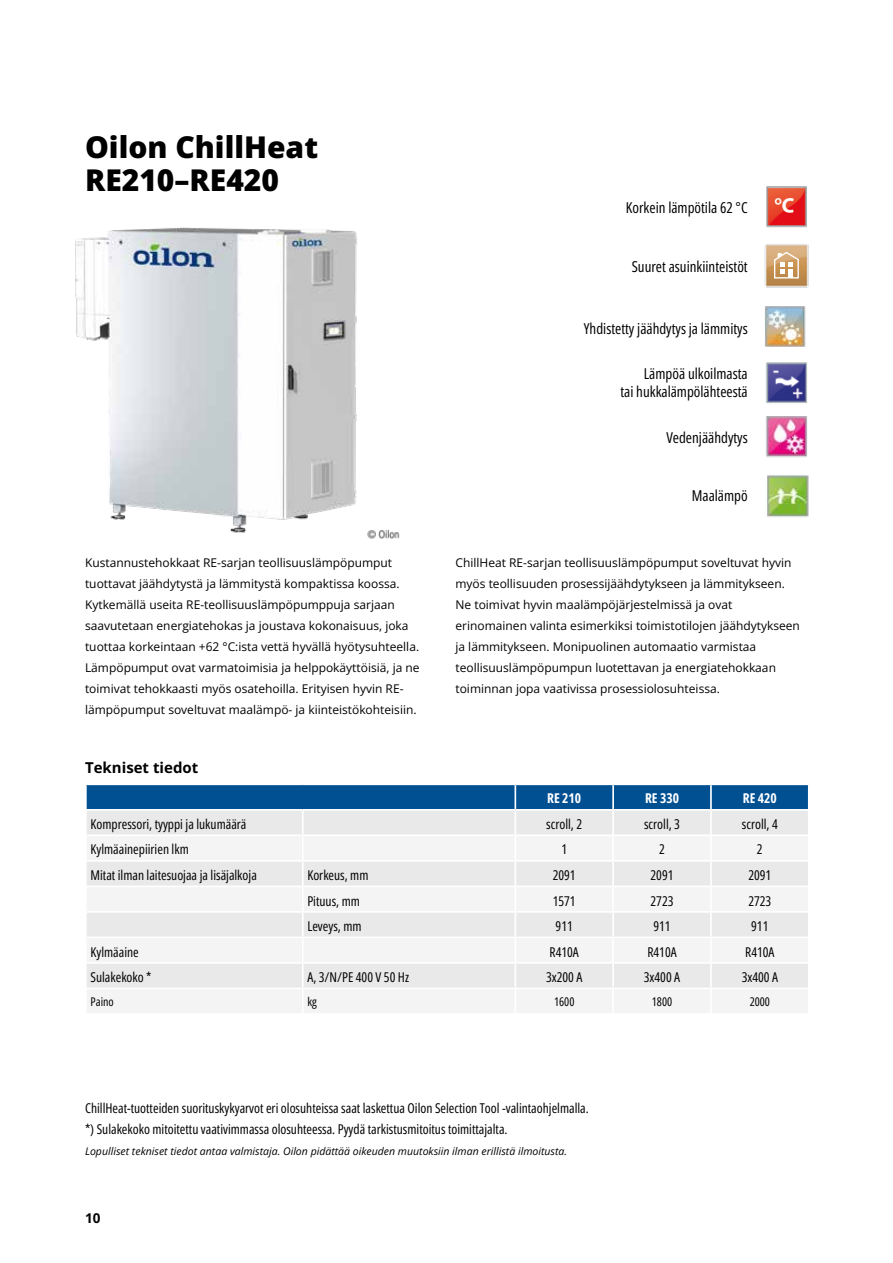
<style>
.page{position:relative;width:893px;height:1263px;background:#fff}
.page>*{position:absolute;margin:0;border:0;box-sizing:border-box;transform-origin:0 0}
.t1{font:800 30px/33px "Open Sans";color:#000}
.t2{font:15px/18px "Open Sans Condensed";color:#000;text-align:right}
.t3{font:700 15px "Open Sans";color:#000}
.t4{font:13.5px/21px "Open Sans Condensed";color:#000}
.t5{font:700 13.5px "Open Sans Condensed";color:#fff}
.t6{font:700 13.5px "Open Sans";color:#000}
.t7{font:12px/21px "Open Sans";color:#000}
.t8{font:12px "Open Sans Condensed";color:#000}
.t9{font:italic 10.5px "Open Sans";color:#000}
</style>
<div class="page">
<img style="left:75px;top:227px;width:325px;height:312px">
<img style="left:764px;top:244px;width:45px;height:44px">
<svg style="left:773px;top:251px;width:26px;height:28px"></svg>
<img style="left:766px;top:362px;width:41px;height:40px">
<img style="left:766px;top:402px;width:41px;height:56px">
<img style="left:765px;top:306px;width:41px;height:41px">
<img style="left:767px;top:475px;width:42px;height:42px">
<img style="left:766px;top:186px;width:41px;height:42px">
<div style="left:87px;top:785px;width:721px;height:24px;background:#005092"></div>
<div style="left:87px;top:811px;width:721px;height:23px;background:#e9e9e9"></div>
<svg style="left:87px;top:837px;width:721px;height:176px;fill:#f4f4f4"></svg>
<hr style="left:302px;top:811px;width:2px;height:23px;background:#fff">
<hr style="left:514px;top:811px;width:2px;height:23px;background:#fff">
<hr style="left:612px;top:811px;width:2px;height:23px;background:#fff">
<hr style="left:710px;top:811px;width:2px;height:23px;background:#fff">
<hr style="left:302px;top:836px;width:2px;height:24px;background:#fff">
<hr style="left:514px;top:836px;width:2px;height:24px;background:#fff">
<hr style="left:612px;top:836px;width:2px;height:24px;background:#fff">
<hr style="left:710px;top:836px;width:2px;height:24px;background:#fff">
<hr style="left:85px;top:860px;width:218px;height:2px;background:#fff">
<hr style="left:303px;top:860px;width:212px;height:2px;background:#fff">
<hr style="left:302px;top:862px;width:2px;height:23px;background:#fff">
<hr style="left:515px;top:860px;width:98px;height:2px;background:#fff">
<hr style="left:514px;top:862px;width:2px;height:23px;background:#fff">
<hr style="left:613px;top:860px;width:98px;height:2px;background:#fff">
<hr style="left:612px;top:862px;width:2px;height:23px;background:#fff">
<hr style="left:711px;top:860px;width:99px;height:2px;background:#fff">
<hr style="left:710px;top:862px;width:2px;height:23px;background:#fff">
<hr style="left:85px;top:885px;width:218px;height:2px;background:#fff">
<hr style="left:303px;top:885px;width:212px;height:2px;background:#fff">
<hr style="left:302px;top:887px;width:2px;height:24px;background:#fff">
<hr style="left:515px;top:885px;width:98px;height:2px;background:#fff">
<hr style="left:514px;top:887px;width:2px;height:24px;background:#fff">
<hr style="left:613px;top:885px;width:98px;height:2px;background:#fff">
<hr style="left:612px;top:887px;width:2px;height:24px;background:#fff">
<hr style="left:711px;top:885px;width:99px;height:2px;background:#fff">
<hr style="left:710px;top:887px;width:2px;height:24px;background:#fff">
<hr style="left:85px;top:911px;width:218px;height:2px;background:#fff">
<hr style="left:303px;top:911px;width:212px;height:2px;background:#fff">
<hr style="left:302px;top:913px;width:2px;height:23px;background:#fff">
<hr style="left:515px;top:911px;width:98px;height:2px;background:#fff">
<hr style="left:514px;top:913px;width:2px;height:23px;background:#fff">
<hr style="left:613px;top:911px;width:98px;height:2px;background:#fff">
<hr style="left:612px;top:913px;width:2px;height:23px;background:#fff">
<hr style="left:711px;top:911px;width:99px;height:2px;background:#fff">
<hr style="left:710px;top:913px;width:2px;height:23px;background:#fff">
<hr style="left:85px;top:936px;width:218px;height:2px;background:#fff">
<hr style="left:303px;top:936px;width:212px;height:2px;background:#fff">
<hr style="left:302px;top:938px;width:2px;height:24px;background:#fff">
<hr style="left:515px;top:936px;width:98px;height:2px;background:#fff">
<hr style="left:514px;top:938px;width:2px;height:24px;background:#fff">
<hr style="left:613px;top:936px;width:98px;height:2px;background:#fff">
<hr style="left:612px;top:938px;width:2px;height:24px;background:#fff">
<hr style="left:711px;top:936px;width:99px;height:2px;background:#fff">
<hr style="left:710px;top:938px;width:2px;height:24px;background:#fff">
<hr style="left:85px;top:962px;width:218px;height:2px;background:#fff">
<hr style="left:303px;top:962px;width:212px;height:2px;background:#fff">
<hr style="left:302px;top:964px;width:2px;height:23px;background:#fff">
<hr style="left:515px;top:962px;width:98px;height:2px;background:#fff">
<hr style="left:514px;top:964px;width:2px;height:23px;background:#fff">
<hr style="left:613px;top:962px;width:98px;height:2px;background:#fff">
<hr style="left:612px;top:964px;width:2px;height:23px;background:#fff">
<hr style="left:711px;top:962px;width:99px;height:2px;background:#fff">
<hr style="left:710px;top:964px;width:2px;height:23px;background:#fff">
<hr style="left:85px;top:987px;width:218px;height:2px;background:#fff">
<hr style="left:303px;top:987px;width:212px;height:2px;background:#fff">
<hr style="left:302px;top:989px;width:2px;height:24px;background:#fff">
<hr style="left:515px;top:987px;width:98px;height:2px;background:#fff">
<hr style="left:514px;top:989px;width:2px;height:24px;background:#fff">
<hr style="left:613px;top:987px;width:98px;height:2px;background:#fff">
<hr style="left:612px;top:989px;width:2px;height:24px;background:#fff">
<hr style="left:711px;top:987px;width:99px;height:2px;background:#fff">
<hr style="left:710px;top:989px;width:2px;height:24px;background:#fff">
<hr style="left:514px;top:785px;width:2px;height:24px;background:#fff">
<hr style="left:612px;top:785px;width:2px;height:24px;background:#fff">
<hr style="left:710px;top:785px;width:2px;height:24px;background:#fff">
<h1 class="t1" style="left:85px;top:130px;width:235px">Oilon ChillHeat<br>RE210–RE420</h1>
<p class="t2" style="left:626px;top:198px;width:123px">Korkein lämpötila 62 °C</p>
<p class="t2" style="left:632px;top:257px;width:118px">Suuret asuinkiinteistöt</p>
<p class="t2" style="left:584px;top:319px;width:165px">Yhdistetty jäähdytys ja lämmitys</p>
<p class="t2" style="left:620px;top:364px;width:129px">Lämpöä ulkoilmasta<br>tai hukkalämpölähteestä</p>
<p class="t2" style="left:666px;top:428px;width:83px">Vedenjäähdytys</p>
<p class="t2" style="left:692px;top:486px;width:57px">Maalämpö</p>
<p class="t7" style="left:85px;top:552px;width:336px">Kustannustehokkaat RE-sarjan teollisuuslämpöpumput tuottavat jäähdytystä ja lämmitystä kompaktissa koossa.<br>Kytkemällä useita RE-teollisuuslämpöpumppuja sarjaan saavutetaan energiatehokas ja joustava kokonaisuus, joka tuottaa korkeintaan +62 °C:ista vettä hyvällä hyötysuhteella.<br>Lämpöpumput ovat varmatoimisia ja helppokäyttöisiä, ja ne toimivat tehokkaasti myös osatehoilla. Erityisen hyvin RE&shy;lämpöpumput soveltuvat maalämpö- ja kiinteistökohteisiin.</p>
<p class="t7" style="left:455px;top:552px;width:346px">ChillHeat RE-sarjan teollisuuslämpöpumput soveltuvat hyvin myös teollisuuden prosessijäähdytykseen ja lämmitykseen.<br>Ne toimivat hyvin maalämpöjärjestelmissä ja ovat erinomainen valinta esimerkiksi toimistotilojen jäähdytykseen ja lämmitykseen. Monipuolinen automaatio varmistaa teollisuuslämpöpumpun luotettavan ja energiatehokkaan toiminnan jopa vaativissa prosessiolosuhteissa.</p>
<p class="t3" style="left:85px;top:757px;width:115px">Tekniset tiedot</p>
<p class="t5" style="left:547px;top:789px;width:36px">RE 210</p>
<p class="t5" style="left:645px;top:789px;width:36px">RE 330</p>
<p class="t5" style="left:743px;top:789px;width:36px">RE 420</p>
<p class="t4" style="left:91px;top:813px;width:157px">Kompressori, tyyppi ja lukumäärä</p>
<p class="t4" style="left:546px;top:813px;width:37px">scroll, 2</p>
<p class="t4" style="left:644px;top:813px;width:37px">scroll, 3</p>
<p class="t4" style="left:742px;top:813px;width:37px">scroll, 4</p>
<p class="t4" style="left:91px;top:839px;width:100px">Kylmäainepiirien lkm</p>
<p class="t4" style="left:561px;top:839px;width:7px">1</p>
<p class="t4" style="left:659px;top:839px;width:7px">2</p>
<p class="t4" style="left:757px;top:839px;width:7px">2</p>
<p class="t4" style="left:91px;top:864px;width:168px">Mitat ilman laitesuojaa ja lisäjalkoja</p>
<p class="t4" style="left:307px;top:864px;width:63px">Korkeus, mm</p>
<p class="t4" style="left:553px;top:864px;width:24px">2091</p>
<p class="t4" style="left:651px;top:864px;width:24px">2091</p>
<p class="t4" style="left:748px;top:864px;width:24px">2091</p>
<p class="t4" style="left:307px;top:890px;width:54px">Pituus, mm</p>
<p class="t4" style="left:553px;top:890px;width:24px">1571</p>
<p class="t4" style="left:651px;top:890px;width:24px">2723</p>
<p class="t4" style="left:748px;top:890px;width:24px">2723</p>
<p class="t4" style="left:307px;top:915px;width:56px">Leveys, mm</p>
<p class="t4" style="left:556px;top:915px;width:19px">911</p>
<p class="t4" style="left:653px;top:915px;width:19px">911</p>
<p class="t4" style="left:751px;top:915px;width:19px">911</p>
<p class="t4" style="left:91px;top:941px;width:50px">Kylmäaine</p>
<p class="t4" style="left:550px;top:941px;width:31px">R410A</p>
<p class="t4" style="left:647px;top:941px;width:31px">R410A</p>
<p class="t4" style="left:745px;top:941px;width:31px">R410A</p>
<p class="t4" style="left:91px;top:966px;width:63px">Sulakekoko *</p>
<p class="t4" style="left:307px;top:966px;width:103px">A, 3/N/PE 400 V 50 Hz</p>
<p class="t4" style="left:546px;top:966px;width:38px">3x200 A</p>
<p class="t4" style="left:644px;top:966px;width:38px">3x400 A</p>
<p class="t4" style="left:742px;top:966px;width:38px">3x400 A</p>
<p class="t8" style="left:91px;top:993px;width:25px">Paino</p>
<p class="t8" style="left:307px;top:993px;width:11px">kg</p>
<p class="t8" style="left:554px;top:993px;width:22px">1600</p>
<p class="t8" style="left:652px;top:993px;width:22px">1800</p>
<p class="t8" style="left:750px;top:993px;width:22px">2000</p>
<p class="t4" style="left:85px;top:1097px;width:505px">ChillHeat-tuotteiden suorituskykyarvot eri olosuhteissa saat laskettua Oilon Selection Tool -valintaohjelmalla. *) Sulakekoko mitoitettu vaativimmassa olosuhteessa. Pyydä tarkistusmitoitus toimittajalta.</p>
<p class="t9" style="left:85px;top:1144px;width:484px">Lopulliset tekniset tiedot antaa valmistaja. Oilon pidättää oikeuden muutoksiin ilman erillistä ilmoitusta.</p>
<p class="t6" style="left:85px;top:1209px;width:17px">10</p>
</div>
